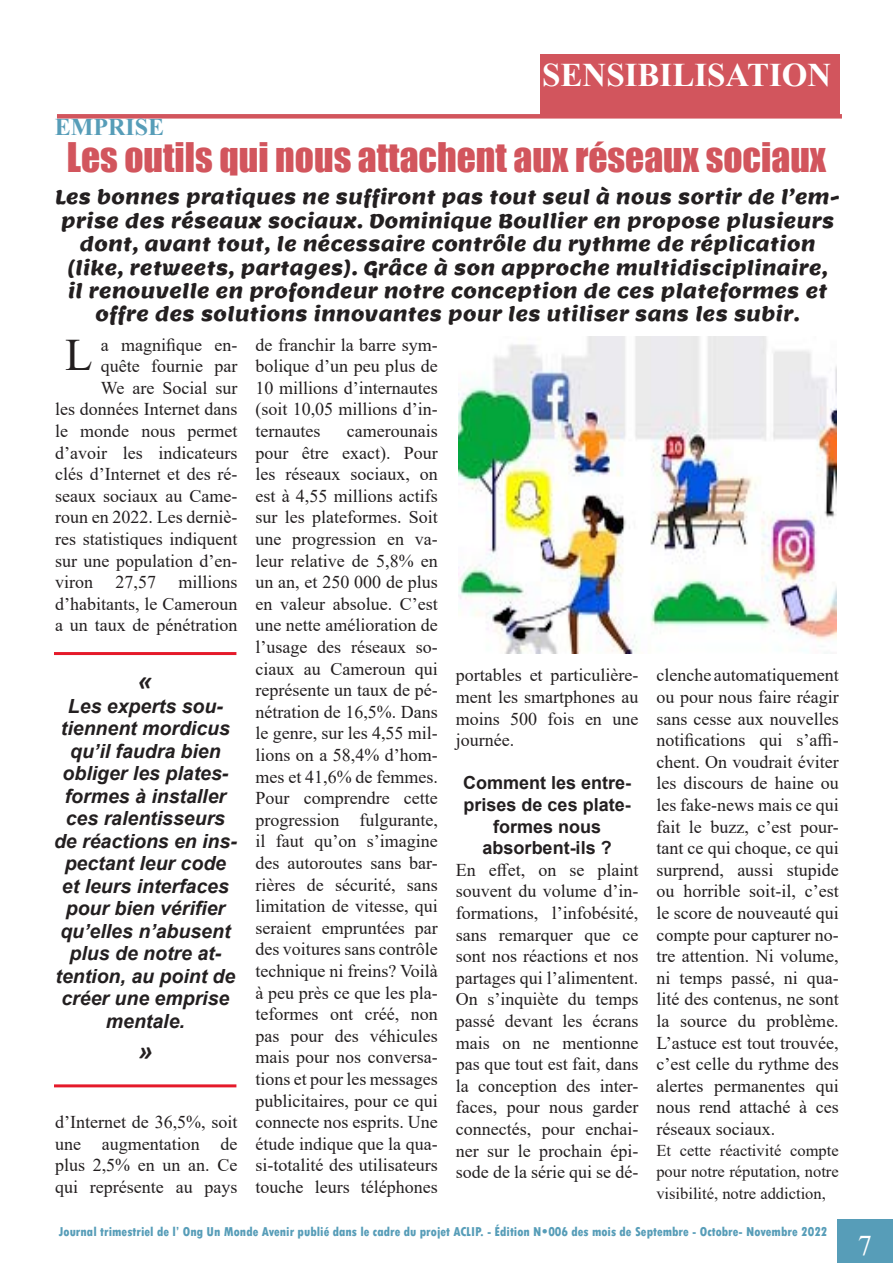
<style>
.page{position:relative;width:893px;height:1263px;background:#fff}
.page>*{position:absolute;margin:0;border:0;box-sizing:border-box;transform-origin:0 0}
.t1{font:45px "Times New Roman";color:#231f20}
.t2{font:37.5px "Impact";color:#d2555d}
.t3{font:700 33px "Times New Roman";color:#fff}
.t4{font:28.5px "Times New Roman";color:#fff}
.t5{font:italic 700 27px "Calibri";color:#231f20}
.t6{font:700 24px "Times New Roman";color:#579db8}
.t7{font:19.5px/23.4px "Lemon";color:#231f20;text-align:center}
.t8{font:italic 700 19.5px/22.5px "Arial";color:#231f20;text-align:center}
.t9{font:18px/21.6px "Times New Roman";color:#231f20;text-align:justify}
.t10{font:700 18px/21.6px "Arial";color:#231f20;text-align:center}
.t11{font:16.5px/21.3px "Times New Roman";color:#231f20;text-align:justify}
.t12{font:800 condensed 13.5px "Tw Cen";color:#579db8}
</style>
<div class="page">
<div style="left:837px;top:1219px;width:56px;height:44px;background:#579db8"></div>
<div style="left:57px;top:114px;width:785px;height:5px;background:#d2555d"></div>
<div style="left:541px;top:54px;width:299px;height:62px;background:#d2555d"></div>
<img style="left:459px;top:336px;width:377px;height:318px">
<hr style="left:54px;top:652px;width:182px;height:3px;background:#e51a2a">
<hr style="left:54px;top:1084px;width:182px;height:3px;background:#e51a2a">
<h3 class="t3" style="left:542px;top:52px;width:291px">SENSIBILISATION</h3>
<h3 class="t6" style="left:55px;top:109px;width:111px">EMPRISE</h3>
<h2 class="t2" style="left:67px;top:129px;width:761px">Les outils qui nous attachent aux réseaux sociaux</h2>
<p class="t7" style="left:55px;top:186px;width:786px">Les bonnes pratiques ne suffiront pas tout seul à nous sortir de l’em&shy;prise des réseaux sociaux. Dominique Boullier en propose plusieurs dont, avant tout, le nécessaire contrôle du rythme de réplication (like, retweets, partages). Grâce à son approche multidisciplinaire,<br>il renouvelle en profondeur notre conception de ces plateformes et offre des solutions innovantes pour les utiliser sans les subir.</p>
<p class="t9" style="left:55px;top:333px;width:184px;text-align:right">a magnifique en-<br>quête fournie par<br>We are Social sur<br>les données Internet dans le monde nous permet d’avoir les indicateurs clés d’Internet et des ré&shy;seaux sociaux au Came&shy;roun en 2022. Les derniè&shy;res statistiques indiquent sur une population d’en&shy;viron 27,57 millions d’habitants, le Cameroun a un taux de pénétration</p>
<p class="t9" style="left:255px;top:333px;width:184px">de franchir la barre sym&shy;bolique d’un peu plus de 10 millions d’internautes (soit 10,05 millions d’in&shy;ternautes</p>
<h1 class="t1" style="left:65px;top:323px;width:29px">L</h1>
<p class="t9" style="left:255px;top:420px;width:184px;text-indent:91px">camerounais pour être exact). Pour les réseaux sociaux, on est à 4,55 millions actifs sur les plateformes. Soit une progression en va&shy;leur relative de 5,8% en un an, et 250 000 de plus en valeur absolue. C’est une nette amélioration de l’usage des réseaux so&shy;ciaux au Cameroun qui représente un taux de pé&shy;nétration de 16,5%. Dans le genre, sur les 4,55 mil&shy;lions on a 58,4% d’hom&shy;mes et 41,6% de femmes.<br>Pour comprendre cette progression fulgurante, il faut qu’on s’imagine des autoroutes sans bar&shy;rières de sécurité, sans limitation de vitesse, qui seraient empruntées par des voitures sans contrôle technique ni freins? Voilà à peu près ce que les pla&shy;teformes ont créé, non pas pour des véhicules mais pour nos conversa&shy;tions et pour les messages publicitaires, pour ce qui connecte nos esprits. Une étude indique que la qua&shy;si-totalité des utilisateurs touche leurs téléphones</p>
<p class="t9" style="left:456px;top:664px;width:184px">portables et particulière&shy;ment les smartphones au moins 500 fois en une journée.</p>
<p class="t10" style="left:463px;top:772px;width:170px">Comment les entre&shy;prises de ces plate&shy;formes nous absorbent-ils ?</p>
<p class="t9" style="left:456px;top:858px;width:184px">En effet, on se plaint souvent du volume d’in&shy;formations, l’infobésité, sans remarquer que ce sont nos réactions et nos partages qui l’alimentent.<br>On s’inquiète du temps passé devant les écrans mais on ne mentionne pas que tout est fait, dans la conception des inter&shy;faces, pour nous garder connectés, pour enchai&shy;ner sur le prochain épi&shy;sode de la série qui se dé-</p>
<p class="t9" style="left:656px;top:664px;width:184px">clenche automatiquement ou pour nous faire réagir sans cesse aux nouvelles notifications qui s’affi&shy;chent. On voudrait éviter les discours de haine ou les fake-news mais ce qui fait le buzz, c’est pour&shy;tant ce qui choque, ce qui surprend, aussi stupide ou horrible soit-il, c’est le score de nouveauté qui compte pour capturer no&shy;tre attention. Ni volume, ni temps passé, ni qua&shy;lité des contenus, ne sont la source du problème.<br>L’astuce est tout trouvée, c’est celle du rythme des alertes permanentes qui nous rend attaché à ces réseaux sociaux.</p>
<p class="t11" style="left:656px;top:1139px;width:184px">Et cette réactivité compte pour notre réputation, notre visibilité, notre addiction,</p>
<h3 class="t5" style="left:138px;top:662px;width:16px">«</h3>
<p class="t8" style="left:54px;top:695px;width:184px">Les experts sou&shy;tiennent mordicus qu’il faudra bien obliger les plates&shy;formes à installer ces ralentisseurs de réactions en ins&shy;pectant leur code et leurs interfaces pour bien vérifier qu’elles n’abusent plus de notre at&shy;tention, au point de créer une emprise mentale.</p>
<h3 class="t5" style="left:138px;top:1032px;width:16px">»</h3>
<p class="t9" style="left:55px;top:1111px;width:184px">d’Internet de 36,5%, soit une augmentation de plus 2,5% en un an. Ce qui représente au pays</p>
<p class="t12" style="left:59px;top:1223px;width:770px">Journal trimestriel de l’ Ong Un Monde Avenir publié dans le cadre du projet ACLIP. - Édition N•006 des mois de Septembre - Octobre- Novembre 2022</p>
<h3 class="t4" style="left:858px;top:1226px;width:16px">7</h3>
</div>
